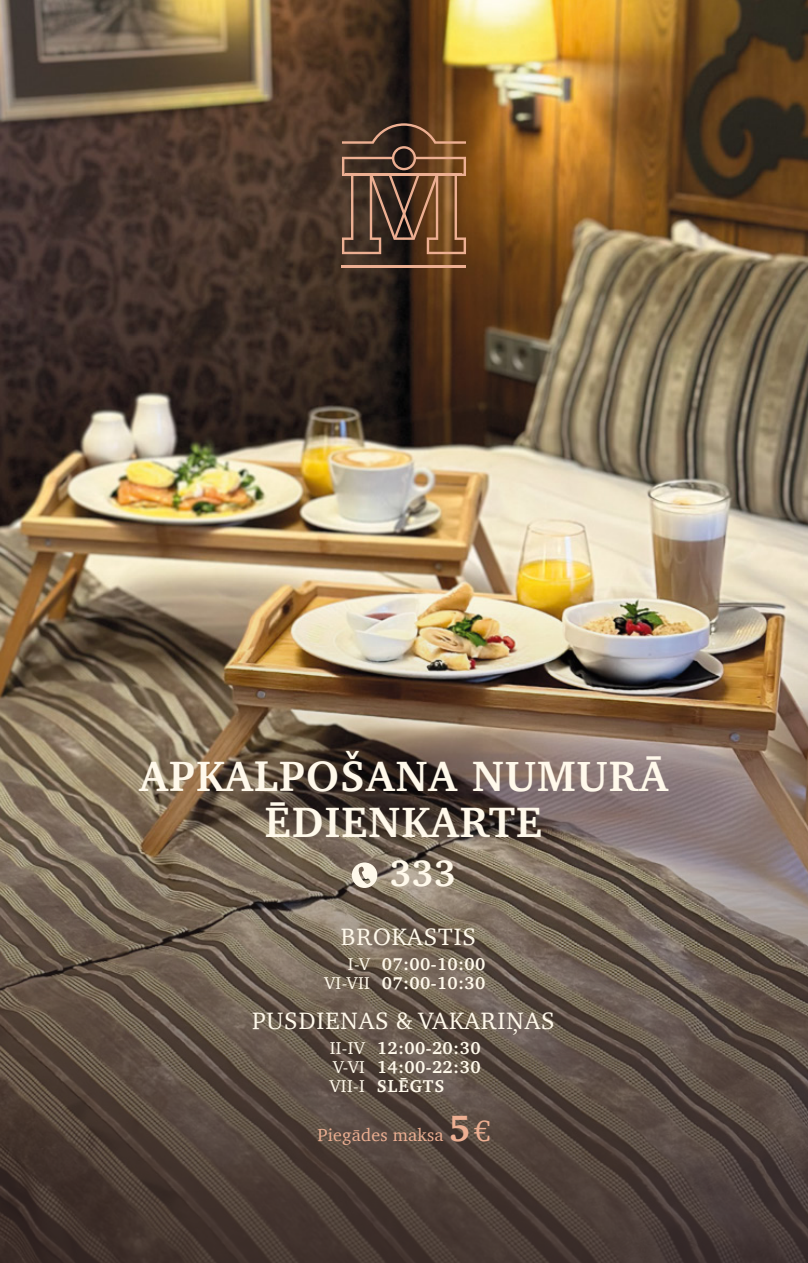
<style>
.page{position:relative;width:808px;height:1263px;background:#fff}
.page>*{position:absolute;margin:0;border:0;box-sizing:border-box;transform-origin:0 0}
.t1{font:700 43.5px/46.5px "Charter";letter-spacing:.03em;color:#fff9eb;text-align:center}
.t2{font:700 37.5px "Charter";color:#fff9eb}
.t3{font:24.3px "Charter";letter-spacing:.04em;color:#fff9eb}
.t4{font:18px "Charter";letter-spacing:.01em;color:#edaf92}
.t5{font:700 17.55px/18.9px "Charter";letter-spacing:.025em;color:#fff9eb;text-align:right}
.s1{font-weight:400}
.s2{font-weight:700;font-size:37.5px}
.s3{font-size:30px}
</style>
<div class="page">
<img style="left:0;top:0;width:808px;height:575px">
<img style="left:0;top:575px;width:808px;height:249px">
<svg style="left:0;top:824px;width:808px;height:439px;background:#615348"></svg>
<svg style="left:352px;top:862px;width:25px;height:26px"></svg>
<hr style="left:342px;top:265px;width:124px;height:3px;background:#edaf92">
<svg style="left:342px;top:123px;width:124px;height:131px;background:#654630"></svg>
<h1 class="t1" style="left:140px;top:752px;width:530px">APKALPOŠANA NUMURĀ<br>ĒDIENKARTE</h1>
<h2 class="t2" style="left:390px;top:841px;width:68px">333</h2>
<h3 class="t3" style="left:341px;top:916px;width:137px">BROKASTIS</h3>
<p class="t5" style="left:324px;top:954px;width:163px"><span class="s1">I-V</span> 07:00-10:00<br><span class="s1">VI-VII</span> 07:00-10:30</p>
<h3 class="t3" style="left:252px;top:999px;width:304px">PUSDIENAS &amp; VAKARIŅAS</h3>
<p class="t5" style="left:330px;top:1038px;width:152px;text-align:justify"><span class="s1">II-IV</span> 12:00-20:30<br><span class="s1">V-VI</span> 14:00-22:30<br><span class="s1">VII-I</span> SLĒGTS</p>
<p class="t4" style="left:318px;top:1119px;width:174px">Piegādes maksa <span class="s2">5</span><span class="s3">€</span></p>
</div>
